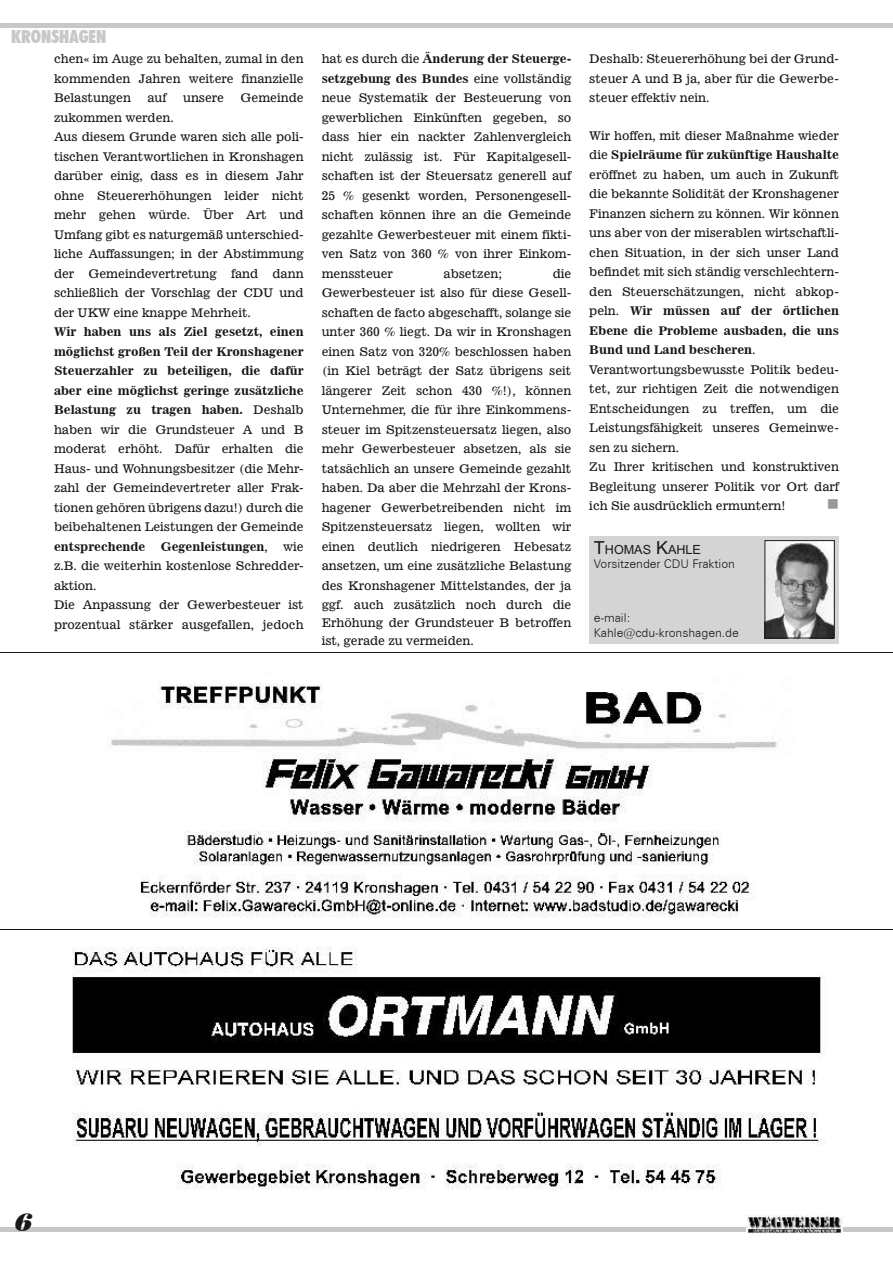
<style>
.page{position:relative;width:893px;height:1263px;background:#fff}
.page>*{position:absolute;margin:0;border:0;box-sizing:border-box;transform-origin:0 0}
.t1{font:italic 800 24px "Tiffany IT Cby BT";color:#181818}
.t2{font:900 condensed 18px "Futura BT";color:#c8c8c8}
.t3{font:16.5px "Wingdings";color:#989898}
.t4{font:12.6px "Arial";color:#181818}
.t5{font:12px/19.5px "News 701 BT Roman A";color:#181818;text-align:justify}
.t6{font:12px/19.5px "News 701 BT Bold A";color:#181818;text-align:justify}
.t7{font:300 12px/14.4px "Zurich BT";color:#181818}
.s1{font-family:"News 701 BT Roman A"}
.s2{font-size:18px}
</style>
<div class="page">
<hr style="left:0;top:1227px;width:893px;height:4px;background:#c8c8c8">
<img style="left:746px;top:1215px;width:96px;height:19px">
<div style="left:0;top:23px;width:893px;height:5px;background:#c8c8c8"></div>
<div style="left:590px;top:536px;width:249px;height:107px;background:#d4d4d4"></div>
<img style="left:767px;top:542px;width:65px;height:94px">
<div style="left:765px;top:540px;width:69px;height:98px;border:1px solid #181818"></div>
<hr style="left:0;top:929px;width:893px;height:1px;background:#181818">
<img style="left:71px;top:946px;width:754px;height:244px">
<img style="left:111px;top:683px;width:666px;height:235px">
<hr style="left:0;top:653px;width:893px;height:1px;background:#181818">
<h2 class="t2" style="left:11px;top:26px;width:97px">KRONSHAGEN</h2>
<p class="t5" style="left:54px;top:49px;width:251px">chen« im Auge zu behalten, zumal in den kommenden Jahren weitere finanzielle Belastungen</p>
<p class="t5" style="left:147px;top:88px;width:21px">auf</p>
<p class="t5" style="left:183px;top:88px;width:43px">unsere</p>
<p class="t5" style="left:240px;top:88px;width:65px">Gemeinde</p>
<p class="t5" style="left:54px;top:107px;width:251px;text-align:left">zukommen werden.<br>Aus diesem Grunde waren sich alle poli&shy;tischen Verantwortlichen in Kronshagen darüber einig, dass es in diesem Jahr ohne Steuererhöhungen leider nicht mehr gehen würde. Über Art und Umfang gibt es naturgemäß unterschied&shy;liche Auffassungen; in der Abstimmung der Gemeindevertretung fand dann schließlich der Vorschlag der CDU und der UKW eine knappe Mehrheit.</p>
<p class="t6" style="left:54px;top:322px;width:251px">Wir haben uns als Ziel gesetzt, einen möglichst großen Teil der Kronshagener Steuerzahler zu beteiligen, die dafür aber eine möglichst geringe zusätzliche Belastung zu tragen haben. <span class="s1">Deshalb</span></p>
<p class="t5" style="left:54px;top:419px;width:251px">haben wir die Grundsteuer A und B moderat erhöht. Dafür erhalten die Haus- und Wohnungsbesitzer (die Mehr&shy;zahl der Gemeindevertreter aller Frak&shy;tionen gehören übrigens dazu!) durch die beibehaltenen Leistungen der Gemeinde</p>
<p class="t6" style="left:54px;top:536px;width:93px">entsprechende</p>
<p class="t6" style="left:161px;top:536px;width:109px">Gegenleistungen<span class="s1">,</span></p>
<p class="t5" style="left:54px;top:536px;width:251px;text-align:left;text-indent:229px">wie z.B. die weiterhin kostenlose Schredder&shy;aktion.<br>Die Anpassung der Gewerbesteuer ist prozentual stärker ausgefallen, jedoch</p>
<p class="t6" style="left:322px;top:49px;width:251px"><span class="s1">hat es durch die</span> Änderung der Steuerge&shy;setzgebung des Bundes <span class="s1">eine vollständig</span></p>
<p class="t5" style="left:322px;top:88px;width:251px">neue Systematik der Besteuerung von gewerblichen Einkünften gegeben, so dass hier ein nackter Zahlenvergleich nicht zulässig ist. Für Kapitalgesell&shy;schaften ist der Steuersatz generell auf 25 % gesenkt worden, Personengesell&shy;schaften können ihre an die Gemeinde gezahlte Gewerbesteuer mit einem fikti&shy;ven Satz von 360 % von ihrer Einkom&shy;menssteuer</p>
<p class="t5" style="left:322px;top:263px;width:251px;text-indent:231px">die Gewerbesteuer ist also für diese Gesell&shy;schaften de facto abgeschafft, solange sie unter 360 % liegt. Da wir in Kronshagen einen Satz von 320% beschlossen haben (in Kiel beträgt der Satz übrigens seit längerer Zeit schon 430 %!), können Unternehmer, die für ihre Einkommens&shy;steuer im Spitzensteuersatz liegen, also mehr Gewerbesteuer absetzen, als sie tatsächlich an unsere Gemeinde gezahlt haben. Da aber die Mehrzahl der Krons&shy;hagener Gewerbetreibenden nicht im Spitzensteuersatz liegen, wollten wir einen deutlich niedrigeren Hebesatz ansetzen, um eine zusätzliche Belastung des Kronshagener Mittelstandes, der ja ggf. auch zusätzlich noch durch die</p>
<p class="t5" style="left:322px;top:614px;width:251px;line-height:18px">Erhöhung der Grundsteuer B betroffen ist, gerade zu vermeiden.</p>
<p class="t5" style="left:444px;top:263px;width:60px">absetzen;</p>
<p class="t5" style="left:589px;top:49px;width:251px">Deshalb: Steuererhöhung bei der Grund&shy;steuer A und B ja, aber für die Gewerbe&shy;steuer effektiv nein.</p>
<p class="t5" style="left:589px;top:125px;width:251px">Wir hoffen, mit dieser Maßnahme wieder</p>
<p class="t6" style="left:589px;top:145px;width:251px"><span class="s1">die</span> Spielräume für zukünftige Haushalte</p>
<p class="t5" style="left:589px;top:164px;width:251px">eröffnet zu haben, um auch in Zukunft die bekannte Solidität der Kronshagener Finanzen sichern zu können. Wir können uns aber von der miserablen wirtschaftli&shy;chen Situation, in der sich unser Land befindet mit sich ständig verschlechtern&shy;den Steuerschätzungen, nicht abkop-</p>
<p class="t6" style="left:589px;top:301px;width:251px"><span class="s1">peln.</span> Wir müssen auf der örtlichen Ebene die Probleme ausbaden, die uns Bund und Land bescheren<span class="s1">.</span></p>
<p class="t5" style="left:589px;top:359px;width:251px;text-align:left">Verantwortungsbewusste Politik bedeu&shy;tet, zur richtigen Zeit die notwendigen Entscheidungen zu treffen, um die Leistungsfähigkeit unseres Gemeinwe&shy;sen zu sichern.<br>Zu Ihrer kritischen und konstruktiven Begleitung unserer Politik vor Ort darf ich Sie ausdrücklich ermuntern!</p>
<h3 class="t3" style="left:827px;top:495px;width:14px">■</h3>
<p class="t4" style="left:594px;top:542px;width:109px"><span class="s2">T</span>HOMAS<span class="s2">฀K</span>AHLE</p>
<p class="t7" style="left:594px;top:557px;width:143px">Vorsitzender CDU Fraktion</p>
<p class="t7" style="left:594px;top:611px;width:146px">e-mail:<br>Kahle@cdu-kronshagen.de</p>
<h1 class="t1" style="left:13px;top:1208px;width:27px">6</h1>
</div>
